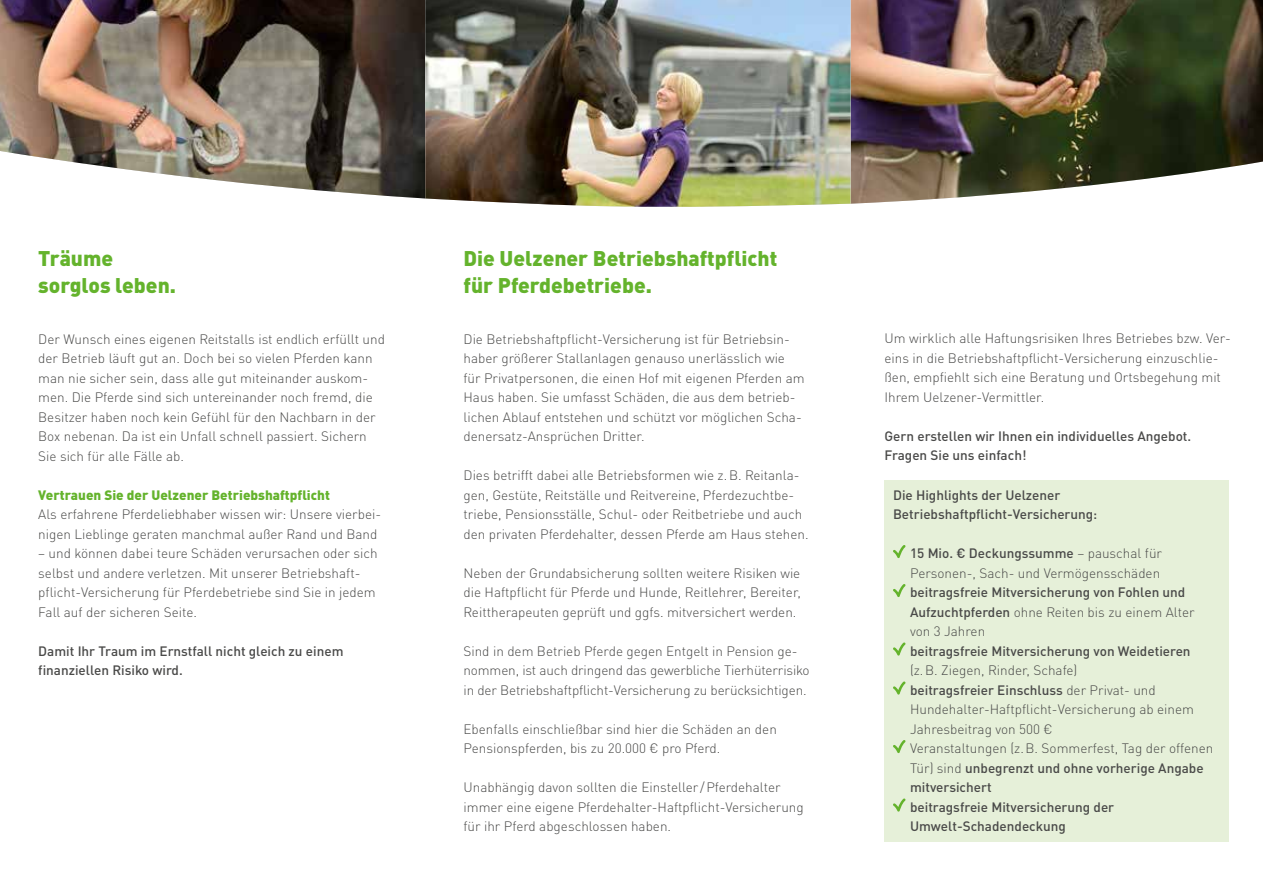
<style>
.page{position:relative;width:1263px;height:893px;background:#fff}
.page>*{position:absolute;margin:0;border:0;box-sizing:border-box;transform-origin:0 0}
.t1{font:900 21px/27px "DINOT";color:#64b32c}
.t2{font:300 13.5px/19.5px "DINOT";color:#494948}
.t3{font:500 13.5px/19.5px "DINOT";color:#494948}
.t4{font:900 13.5px "DINOT";color:#64b32c}
.s1{font-weight:500}
.s2{font-weight:300}
</style>
<div class="page">
<img style="left:0;top:0;width:425px;height:198px">
<img style="left:850px;top:0;width:413px;height:204px">
<img style="left:425px;top:0;width:425px;height:207px">
<div style="left:884px;top:480px;width:345px;height:362px;background:#e6f0d9"></div>
<svg style="left:893px;top:545px;width:13px;height:13px"></svg>
<svg style="left:893px;top:584px;width:13px;height:13px"></svg>
<svg style="left:893px;top:642px;width:13px;height:14px"></svg>
<svg style="left:893px;top:681px;width:13px;height:14px"></svg>
<svg style="left:893px;top:740px;width:13px;height:13px"></svg>
<svg style="left:893px;top:798px;width:13px;height:14px"></svg>
<h1 class="t1" style="left:38px;top:244px;width:139px">Träume sorglos leben.</h1>
<p class="t2" style="left:38px;top:329px;width:348px">Der Wunsch eines eigenen Reitstalls ist endlich erfüllt und der Betrieb läuft gut an. Doch bei so vielen Pferden kann man nie sicher sein, dass alle gut miteinander auskom&shy;men. Die Pferde sind sich untereinander noch fremd, die Besitzer haben noch kein Gefühl für den Nachbarn in der Box nebenan. Da ist ein Unfall schnell passiert. Sichern Sie sich für alle Fälle ab.</p>
<p class="t4" style="left:38px;top:486px;width:293px">Vertrauen Sie der Uelzener Betriebshaftpflicht</p>
<p class="t2" style="left:38px;top:504px;width:344px">Als erfahrene Pferdeliebhaber wissen wir: Unsere vierbei&shy;nigen Lieblinge geraten manchmal außer Rand und Band</p>
<p class="t2" style="left:38px;top:543px;width:341px">– und können dabei teure Schäden verursachen oder sich selbst und andere verletzen. Mit unserer Betriebshaft&shy;pflicht-Versicherung für Pferdebetriebe sind Sie in jedem Fall auf der sicheren Seite.</p>
<p class="t3" style="left:38px;top:641px;width:307px">Damit Ihr Traum im Ernstfall nicht gleich zu einem finanziellen Risiko wird.</p>
<h1 class="t1" style="left:463px;top:244px;width:315px">Die Uelzener Betriebshaftpflicht für Pferdebetriebe.</h1>
<p class="t2" style="left:463px;top:329px;width:343px">Die Betriebshaftpflicht-Versicherung ist für Betriebsin&shy;haber größerer Stallanlagen genauso unerlässlich wie für Privatpersonen, die einen Hof mit eigenen Pferden am Haus haben. Sie umfasst Schäden, die aus dem betrieb&shy;lichen Ablauf entstehen und schützt vor möglichen Scha&shy;denersatz-Ansprüchen Dritter.</p>
<p class="t2" style="left:463px;top:465px;width:347px">Dies betrifft dabei alle Betriebsformen wie z.B. Reitanla&shy;gen, Gestüte, Reitställe und Reitvereine, Pferdezuchtbe&shy;triebe, Pensionsställe, Schul- oder Reitbetriebe und auch den privaten Pferdehalter, dessen Pferde am Haus stehen.</p>
<p class="t2" style="left:463px;top:563px;width:339px;text-align:justify">Neben der Grundabsicherung sollten weitere Risiken wie die Haftpflicht für Pferde und Hunde, Reitlehrer, Bereiter, Reittherapeuten geprüft und ggfs. mitversichert werden.</p>
<p class="t2" style="left:463px;top:641px;width:348px">Sind in dem Betrieb Pferde gegen Entgelt in Pension ge&shy;nommen, ist auch dringend das gewerbliche Tierhüterrisiko in der Betriebshaftpflicht-Versicherung zu berücksichtigen.</p>
<p class="t2" style="left:463px;top:719px;width:315px">Ebenfalls einschließbar sind hier die Schäden an den<br>Pensionspferden, bis zu 20.000 € pro Pferd.</p>
<p class="t2" style="left:463px;top:777px;width:342px">Unabhängig davon sollten die Einsteller /Pferdehalter immer eine eigene Pferdehalter-Haftpflicht-Versicherung für ihr Pferd abgeschlossen haben.</p>
<p class="t2" style="left:884px;top:329px;width:348px">Um wirklich alle Haftungsrisiken Ihres Betriebes bzw. Ver&shy;eins in die Betriebshaftpflicht-Versicherung einzuschlie&shy;ßen, empfiehlt sich eine Beratung und Ortsbegehung mit Ihrem Uelzener-Vermittler.</p>
<p class="t3" style="left:884px;top:426px;width:308px">Gern erstellen wir Ihnen ein individuelles Angebot.<br>Fragen Sie uns einfach!</p>
<p class="t3" style="left:893px;top:485px;width:206px">Die Highlights der Uelzener<br>Betriebshaftpflicht-Versicherung:</p>
<p class="t2" style="left:910px;top:543px;width:254px"><span class="s1">15 Mio. € Deckungssumme</span> – pauschal für<br>Personen-, Sach- und Vermögensschäden</p>
<p class="t3" style="left:910px;top:582px;width:286px">beitragsfreie Mitversicherung von Fohlen und<br>Aufzuchtpferden <span class="s2">ohne Reiten bis zu einem Alter von 3 Jahren</span></p>
<p class="t3" style="left:910px;top:641px;width:282px">beitragsfreie Mitversicherung von Weidetieren</p>
<p class="t2" style="left:910px;top:660px;width:305px">(z.B. Ziegen, Rinder, Schafe)<br><span class="s1">beitragsfreier Einschluss</span> der Privat- und Hundehalter-Haftpflicht-Versicherung ab einem Jahresbeitrag von 500 €<br>Veranstaltungen (z.B. Sommerfest, Tag der offenen Tür) sind <span class="s1">unbegrenzt und ohne vorherige Angabe mitversichert<br>beitragsfreie Mitversicherung der Umwelt-Schadendeckung</span></p>
</div>
